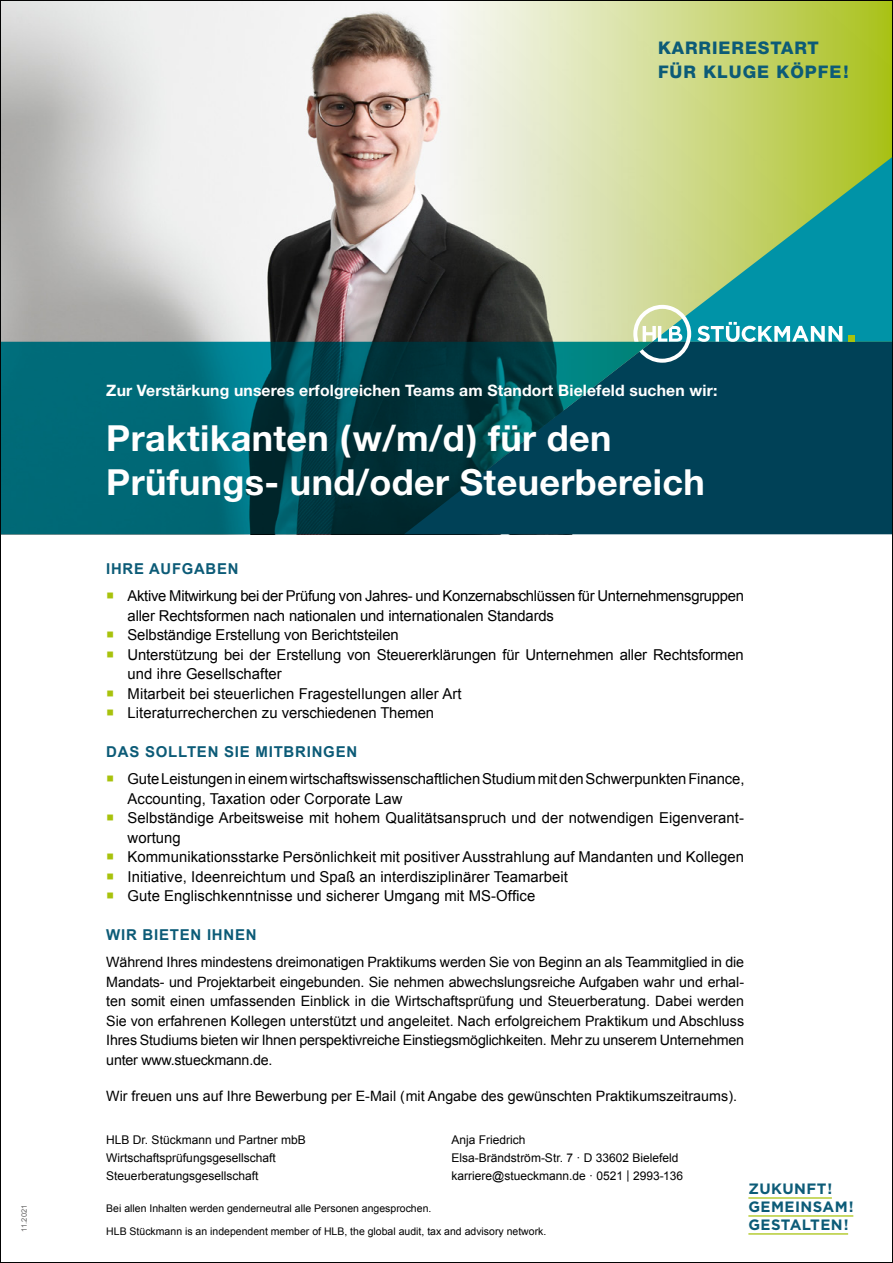
<style>
.page{position:relative;width:893px;height:1263px;background:#fff}
.page>*{position:absolute;margin:0;border:0;box-sizing:border-box;transform-origin:0 0}
.t1{font:700 36px "Helvetica Neue LT";letter-spacing:.01em;color:#fff}
.t2{font:800 17.4px/24.5px "Helvetica Neue LT";letter-spacing:.055em;color:#0c5b77}
.t3{font:700 15.75px "Helvetica Neue LT";letter-spacing:.01em;color:#fff}
.t4{font:15px/19.5px "Arial";letter-spacing:.005em;color:#000}
.t5{font:15px/19.5px "Arial";letter-spacing:-.02em;color:#000}
.HL_Blau{font:700 15px "Arial";letter-spacing:.05em;color:#0c5b77}
.t6{font:700 15px "Gotham";letter-spacing:.03em;color:#0c5b77}
.Fließ_Profil{font:700 15px "Arial";letter-spacing:.05em;color:#0c5b77}
.Fließ_Profil-2{font:14.25px/19.5px "Arial";color:#000;text-align:justify}
.Fließ_Profil-3{font:12px "Arial";color:#000}
.Head_Profil{font:10.5px "Arial";color:#000}
.t7{font:7.5px "Arial";color:#646363}
.s1{color:#a8c20c}
</style>
<div class="page">
<img style="left:2px;top:2px;width:313px;height:340px">
<img style="left:315px;top:2px;width:119px;height:340px">
<svg style="left:434px;top:2px;width:457px;height:340px;background:#c5cd93"></svg>
<div style="left:652px;top:363px;width:239px;height:171px;background:#004157"></div>
<svg style="left:2px;top:342px;width:650px;height:192px;background:#00515d"></svg>
<svg style="left:633px;top:156px;width:258px;height:207px;background:#69ae8b"></svg>
<div style="left:848px;top:335px;width:6px;height:7px;background:#a8c20c"></div>
<hr style="left:748px;top:1197px;width:84px;height:1px;background:#a8c20c">
<hr style="left:748px;top:1215px;width:105px;height:1px;background:#a8c20c">
<hr style="left:748px;top:1233px;width:100px;height:1px;background:#a8c20c">
<p class="t2" style="left:658px;top:35px;width:192px">KARRIERESTART<br>FÜR KLUGE KÖPFE!</p>
<p class="t7" style="left:19px;top:1232px;width:29px;rotate:-90deg">11.2021</p>
<p class="t3" style="left:106px;top:380px;width:613px">Zur Verstärkung unseres erfolgreichen Teams am Standort Bielefeld suchen wir:</p>
<p class="t1" style="left:106px;top:416px;width:507px">Praktikanten (w/m/d) für den</p>
<p class="t1" style="left:106px;top:459px;width:600px">Prüfungs- und/oder Steuerbereich</p>
<p class="Fließ_Profil" style="left:106px;top:559px;width:134px">IHRE AUFGABEN</p>
<p class="t5" style="left:128px;top:586px;width:618px;text-indent:-21px"><span class="s1">○</span> Aktive Mitwirkung bei der Prüfung von Jahres- und Konzernabschlüssen für Unternehmensgruppen aller Rechtsformen nach nationalen und internationalen Standards</p>
<p class="t4" style="left:106px;top:625px;width:294px"><span class="s1">○</span> Selbständige Erstellung von Berichtsteilen</p>
<p class="t4" style="left:128px;top:645px;width:618px;text-indent:-21px"><span class="s1">○</span> Unterstützung bei der Erstellung von Steuererklärungen für Unternehmen aller Rechtsformen und ihre Gesellschafter</p>
<p class="t4" style="left:106px;top:684px;width:357px"><span class="s1">○</span> Mitarbeit bei steuerlichen Fragestellungen aller Art</p>
<p class="t4" style="left:106px;top:703px;width:329px"><span class="s1">○</span> Literaturrecherchen zu verschiedenen Themen</p>
<p class="HL_Blau" style="left:106px;top:742px;width:252px">DAS SOLLTEN SIE MITBRINGEN</p>
<p class="t4" style="left:128px;top:769px;width:618px;text-indent:-21px"><span class="s1">○</span> Gute Leistungen in einem wirtschaftswissenschaftlichen Studium mit den Schwerpunkten Finance,<br>Accounting, Taxation oder Corporate Law</p>
<p class="t4" style="left:128px;top:808px;width:618px;text-indent:-21px"><span class="s1">○</span> Selbständige Arbeitsweise mit hohem Qualitätsanspruch und der notwendigen Eigenverant&shy;wortung</p>
<p class="t4" style="left:106px;top:847px;width:639px"><span class="s1">○</span> Kommunikationsstarke Persönlichkeit mit positiver Ausstrahlung auf Mandanten und Kollegen</p>
<p class="t4" style="left:106px;top:867px;width:463px"><span class="s1">○</span> Initiative, Ideenreichtum und Spaß an interdisziplinärer Teamarbeit</p>
<p class="t4" style="left:106px;top:886px;width:430px"><span class="s1">○</span> Gute Englischkenntnisse und sicherer Umgang mit MS-Office</p>
<p class="HL_Blau" style="left:106px;top:925px;width:152px">WIR BIETEN IHNEN</p>
<p class="Fließ_Profil-2" style="left:106px;top:952px;width:639px">Während Ihres mindestens dreimonatigen Praktikums werden Sie von Beginn an als Teammitglied in die Mandats- und Projektarbeit eingebunden. Sie nehmen abwechslungsreiche Aufgaben wahr und erhal&shy;ten somit einen umfassenden Einblick in die Wirtschaftsprüfung und Steuerberatung. Dabei werden Sie von erfahrenen Kollegen unterstützt und angeleitet. Nach erfolgreichem Praktikum und Abschluss Ihres Studiums bieten wir Ihnen perspektivreiche Einstiegsmöglichkeiten. Mehr zu unserem Unternehmen unter www.stueckmann.de.</p>
<p class="Fließ_Profil-2" style="left:106px;top:1086px;width:632px">Wir freuen uns auf Ihre Bewerbung per E-Mail (mit Angabe des gewünschten Praktikumszeitraums).</p>
<p class="Fließ_Profil-3" style="left:106px;top:1132px;width:201px">HLB Dr. Stückmann und Partner mbB</p>
<p class="Fließ_Profil-3" style="left:106px;top:1150px;width:171px">Wirtschaftsprüfungsgesellschaft</p>
<p class="Fließ_Profil-3" style="left:106px;top:1168px;width:154px">Steuerberatungsgesellschaft</p>
<p class="Fließ_Profil-3" style="left:452px;top:1132px;width:76px">Anja Friedrich</p>
<p class="Fließ_Profil-3" style="left:452px;top:1150px;width:228px">Elsa-Brändström-Str. 7 · D 33602 Bielefeld</p>
<p class="Fließ_Profil-3" style="left:452px;top:1168px;width:233px">karriere@stueckmann.de · 0521 | 2993-136</p>
<p class="Head_Profil" style="left:106px;top:1201px;width:327px">Bei allen Inhalten werden genderneutral alle Personen angesprochen.</p>
<p class="Head_Profil" style="left:106px;top:1224px;width:442px">HLB Stückmann is an independent member of HLB, the global audit, tax and advisory network.</p>
<p class="t6" style="left:748px;top:1178px;width:85px">ZUKUNFT!</p>
<p class="t6" style="left:748px;top:1196px;width:107px">GEMEINSAM!</p>
<p class="t6" style="left:748px;top:1214px;width:102px">GESTALTEN!</p>
</div>
